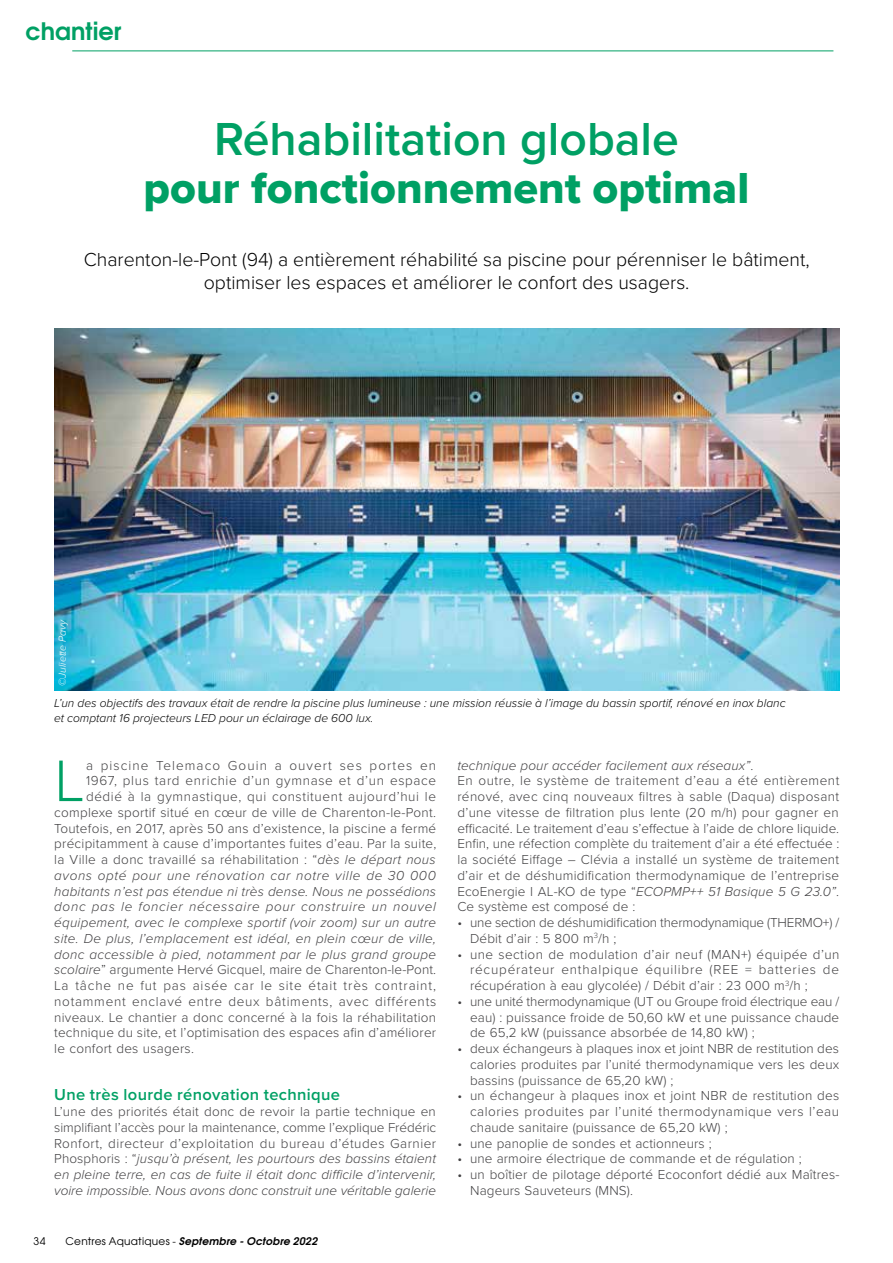
<style>
.page{position:relative;width:893px;height:1263px;background:#fff}
.page>*{position:absolute;margin:0;border:0;box-sizing:border-box;transform-origin:0 0}
.t1{font:300 60.75px "Proxima Nova";color:#00a064}
.t2{font:600 48px "Proxima Nova";color:#00a064}
.t3{font:45px "Proxima Nova Extrabld";color:#00a064}
.t4{font:700 24px "Te X Gyre Adventor";color:#00a064}
.t5{font:300 19.5px/23.4px "Proxima Nova";color:#000;text-align:center}
.t6{font:600 16.5px "Proxima Nova";letter-spacing:.02em;color:#00a064}
.t7{font:300 13.5px/15.8px "Proxima Nova";letter-spacing:.02em;color:#414042;text-align:justify}
.t8{font:italic 300 13.5px "Proxima Nova";letter-spacing:.02em;color:#414042}
.t9{font:300 13.5px/15.8px "Proxima Nova";letter-spacing:-.01em;color:#414042}
.t10{font:300 13.5px "Proxima Nova";letter-spacing:.055em;color:#414042}
.t11{font:italic 300 13.5px "Proxima Nova";letter-spacing:.055em;color:#414042}
.t12{font:300 13.5px "Proxima Nova";letter-spacing:.065em;color:#414042}
.t13{font:300 13.5px "Proxima Nova";letter-spacing:.045em;color:#414042}
.t14{font:italic 300 13.5px "Proxima Nova";letter-spacing:.045em;color:#414042}
.t15{font:300 13.5px "Proxima Nova";letter-spacing:.05em;color:#414042}
.t16{font:300 13.5px "Proxima Nova";letter-spacing:.08em;color:#414042}
.t17{font:italic 300 12px/15.8px "Proxima Nova";color:#000}
.t18{font:italic 700 10.5px "Te X Gyre Adventor";letter-spacing:.02em;color:#000}
.t19{font:italic 300 10.5px "Proxima Nova";color:#fff}
.s1{font-style:italic}
.s2{font-weight:400;font-style:normal}
</style>
<div class="page">
<hr style="left:72px;top:51px;width:761px;height:1px;background:#00a064">
<img style="left:54px;top:329px;width:785px;height:362px">
<h3 class="t4" style="left:26px;top:10px;width:97px">chantier</h3>
<h2 class="t2" style="left:214px;top:103px;width:466px">Réhabilitation globale</h2>
<h3 class="t3" style="left:144px;top:154px;width:607px">pour fonctionnement optimal</h3>
<h3 class="t5" style="left:84px;top:246px;width:727px">Charenton-le-Pont (94) a entièrement réhabilité sa piscine pour pérenniser le bâtiment, optimiser les espaces et améliorer le confort des usagers.</h3>
<p class="t19" style="left:55px;top:686px;width:68px;rotate:-90deg">©Juliette Pavy</p>
<p class="t17" style="left:54px;top:694px;width:733px">L’un des objectifs des travaux était de rendre la piscine plus lumineuse : une mission réussie à l’image du bassin sportif, rénové en inox blanc et comptant 16 projecteurs LED pour un éclairage de 600 lux.</p>
<h1 class="t1" style="left:54px;top:735px;width:32px">L</h1>
<p class="t16" style="left:86px;top:755px;width:351px">a piscine Telemaco Gouin a ouvert ses portes en</p>
<p class="t15" style="left:86px;top:771px;width:352px">1967, plus tard enrichie d’un gymnase et d’un espace</p>
<p class="t13" style="left:86px;top:786px;width:351px">dédié à la gymnastique, qui constituent aujourd’hui le</p>
<p class="t7" style="left:54px;top:804px;width:383px">complexe sportif situé en cœur de ville de Charenton-le-Pont.</p>
<p class="t7" style="left:54px;top:819px;width:384px">Toutefois, en 2017, après 50 ans d’existence, la piscine a fermé</p>
<p class="t7" style="left:54px;top:835px;width:384px">précipitamment à cause d’importantes fuites d’eau. Par la suite,</p>
<p class="t7" style="left:54px;top:851px;width:383px">la Ville a donc travaillé sa réhabilitation : “<span class="s1">dès le départ nous</span></p>
<p class="t14" style="left:54px;top:865px;width:383px">avons opté pour une rénovation car notre ville de 30 000</p>
<p class="t8" style="left:54px;top:881px;width:383px">habitants n’est pas étendue ni très dense. Nous ne possédions</p>
<p class="t11" style="left:54px;top:897px;width:383px">donc pas le foncier nécessaire pour construire un nouvel</p>
<p class="t8" style="left:54px;top:912px;width:383px">équipement, avec le complexe sportif (voir zoom) sur un autre</p>
<p class="t8" style="left:54px;top:928px;width:383px">site. De plus, l’emplacement est idéal, en plein cœur de ville,</p>
<p class="t8" style="left:54px;top:944px;width:383px">donc accessible à pied, notamment par le plus grand groupe</p>
<p class="t7" style="left:54px;top:961px;width:383px"><span class="s1">scolaire</span>” argumente Hervé Gicquel, maire de Charenton-le-Pont.</p>
<p class="t12" style="left:54px;top:975px;width:383px">La tâche ne fut pas aisée car le site était très contraint,</p>
<p class="t10" style="left:54px;top:991px;width:384px">notamment enclavé entre deux bâtiments, avec différents</p>
<p class="t7" style="left:54px;top:1008px;width:383px">niveaux. Le chantier a donc concerné à la fois la réhabilitation</p>
<p class="t7" style="left:54px;top:1024px;width:383px">technique du site, et l’optimisation des espaces afin d’améliorer</p>
<p class="t7" style="left:54px;top:1040px;width:141px">le confort des usagers.</p>
<p class="t6" style="left:54px;top:1082px;width:287px">Une très lourde rénovation technique</p>
<p class="t7" style="left:54px;top:1103px;width:383px">L’une des priorités était donc de revoir la partie technique en simplifiant l’accès pour la maintenance, comme l’explique Frédéric Ronfort, directeur d’exploitation du bureau d’études Garnier Phosphoris : “<span class="s1">jusqu’à présent, les pourtours des bassins étaient en pleine terre, en cas de fuite il était donc difficile d’intervenir, voire impossible. Nous avons donc construit une véritable galerie</span></p>
<p class="t18" style="left:34px;top:1232px;width:286px"><span class="s2">34 Centres Aquatiques -</span> Septembre - Octobre 2022</p>
<p class="t7" style="left:457px;top:756px;width:384px;text-align:left"><span class="s1">technique pour accéder facilement aux réseaux”</span>.<br>En outre, le système de traitement d’eau a été entièrement rénové, avec cinq nouveaux filtres à sable (Daqua) disposant d’une vitesse de filtration plus lente (20 m/h) pour gagner en efficacité. Le traitement d’eau s’effectue à l’aide de chlore liquide.<br>Enfin, une réfection complète du traitement d’air a été effectuée : la société Eiffage – Clévia a installé un système de traitement d’air et de déshumidification thermodynamique de l’entreprise EcoEnergie I AL-KO de type “<span class="s1">ECOPMP++ 51 Basique 5 G 23.0”</span>.<br>Ce système est composé de :</p>
<p class="t9" style="left:470px;top:914px;width:371px;text-indent:-13px">• une section de déshumidification thermodynamique (THERMO+) /<br>Débit d’air : 5 800 m<sup>3</sup>/h ;</p>
<p class="t7" style="left:470px;top:945px;width:371px;text-indent:-13px">• une section de modulation d’air neuf (MAN+) équipée d’un récupérateur enthalpique équilibre (REE = batteries de récupération à eau glycolée) / Débit d’air : 23 000 m<sup>3</sup>/h ;</p>
<p class="t7" style="left:470px;top:993px;width:371px;text-indent:-13px">• une unité thermodynamique (UT ou Groupe froid électrique eau / eau) : puissance froide de 50,60 kW et une puissance chaude de 65,2 kW (puissance absorbée de 14,80 kW) ;</p>
<p class="t7" style="left:470px;top:1040px;width:371px;text-indent:-13px">• deux échangeurs à plaques inox et joint NBR de restitution des calories produites par l’unité thermodynamique vers les deux bassins (puissance de 65,20 kW) ;</p>
<p class="t7" style="left:470px;top:1087px;width:371px;text-indent:-13px">• un échangeur à plaques inox et joint NBR de restitution des calories produites par l’unité thermodynamique vers l’eau chaude sanitaire (puissance de 65,20 kW) ;</p>
<p class="t7" style="left:457px;top:1134px;width:256px">• une panoplie de sondes et actionneurs ;</p>
<p class="t7" style="left:457px;top:1150px;width:346px">• une armoire électrique de commande et de régulation ;</p>
<p class="t7" style="left:470px;top:1166px;width:371px;text-indent:-13px">• un boîtier de pilotage déporté Ecoconfort dédié aux Maîtres-<br>Nageurs Sauveteurs (MNS).</p>
</div>
